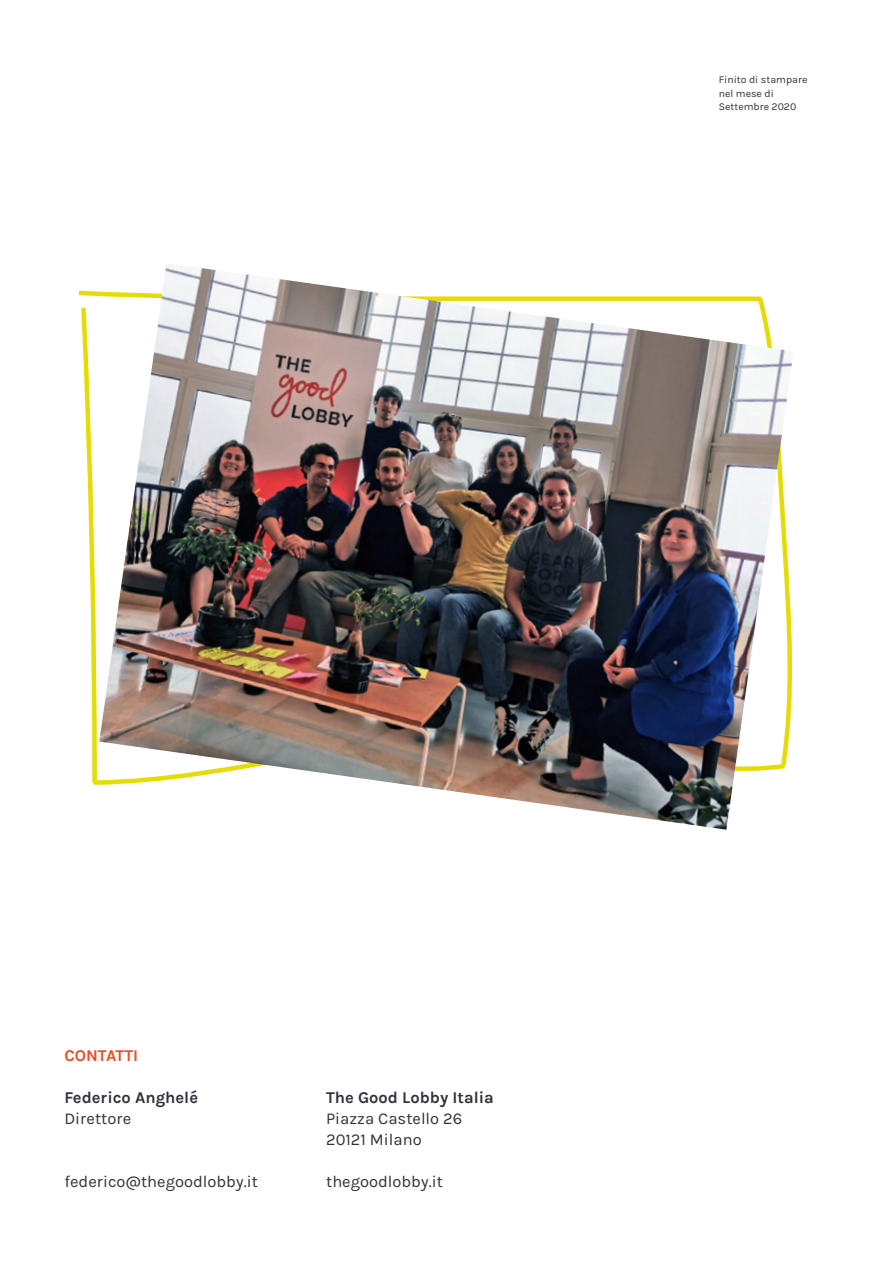
<style>
.page{position:relative;width:893px;height:1263px;background:#fff}
.page>*{position:absolute;margin:0;border:0;box-sizing:border-box;transform-origin:0 0}
.t1{font:16.5px/21px "Karla";color:#31323c}
.t2{font:700 16.5px "Karla";color:#31323c}
.t3{font:700 16.5px "Karla";color:#e94e24}
.t4{font:10.5px/13.5px "Karla";color:#31323c}
</style>
<div class="page">
<svg style="left:78px;top:290px;width:21px;height:495px"></svg>
<img style="left:99px;top:264px;width:694px;height:566px">
<p class="t4" style="left:719px;top:73px;width:90px">Finito di stampare nel mese di<br>Settembre 2020</p>
<p class="t3" style="left:64px;top:1045px;width:75px">CONTATTI</p>
<p class="t2" style="left:64px;top:1087px;width:135px">Federico Anghelé</p>
<p class="t1" style="left:64px;top:1108px;width:68px">Direttore</p>
<p class="t1" style="left:64px;top:1171px;width:195px">federico@thegoodlobby.it</p>
<p class="t2" style="left:326px;top:1087px;width:169px">The Good Lobby Italia</p>
<p class="t1" style="left:326px;top:1108px;width:138px">Piazza Castello 26<br>20121 Milano</p>
<p class="t1" style="left:326px;top:1171px;width:118px">thegoodlobby.it</p>
</div>
